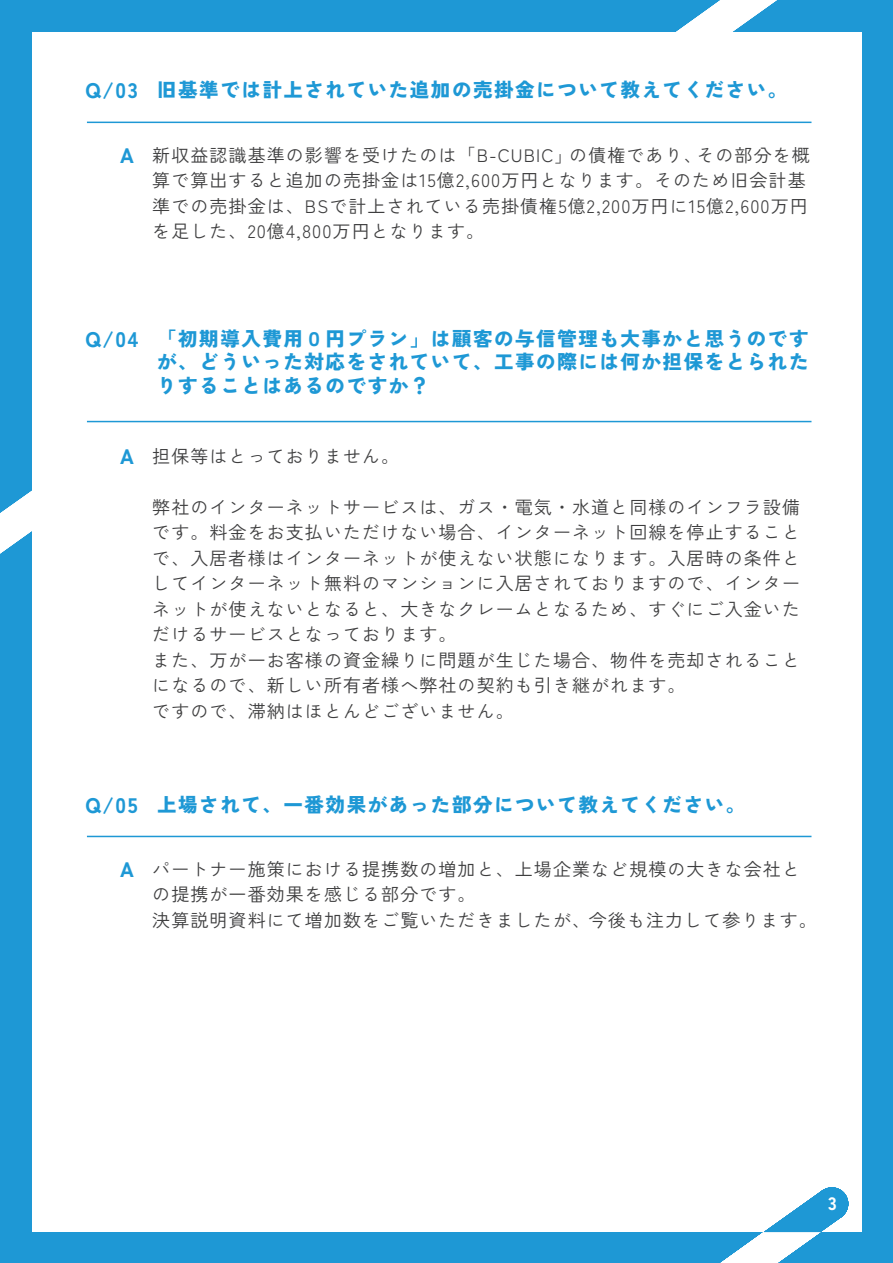
<style>
.page{position:relative;width:893px;height:1263px;background:#1e98d5}
.page>*{position:absolute;margin:0;border:0;box-sizing:border-box;transform-origin:0 0}
.t1{font:900 21px "Zen Kaku Gothic New";color:#1e98d5}
.t2{font:900 19.5px/23.4px "Zen Kaku Gothic New";letter-spacing:.08em;color:#1e98d5;text-align:justify}
.t3{font:18px/25.5px "Zen Kaku Gothic New";letter-spacing:.06em;color:#3e3e3f}
.t4{font:900 18px "Zen Kaku Gothic New";color:#fff}
.s1{font-size:21px}
.s2{font-weight:900;font-size:21px;color:#1e98d5}
</style>
<div class="page">
<div style="left:32px;top:32px;width:829px;height:1199px;background:#fff"></div>
<hr style="left:87px;top:122px;width:724px;height:1px;background:#1e98d5">
<hr style="left:87px;top:421px;width:724px;height:1px;background:#1e98d5">
<hr style="left:87px;top:836px;width:724px;height:1px;background:#1e98d5">
<svg style="left:676px;top:0;width:101px;height:32px"></svg>
<svg style="left:0;top:490px;width:32px;height:63px"></svg>
<svg style="left:676px;top:1190px;width:166px;height:73px"></svg>
<div style="left:816px;top:1187px;width:32px;height:33px;background:#1e98d5;border-radius:50%"></div>
<p class="t2" style="left:86px;top:77px;width:703px"><span class="s1">Q/03</span> 旧基準では計上されていた追加の売掛金について教えてください。</p>
<p class="t3" style="left:152px;top:142px;width:659px;text-indent:-32px"><span class="s2">A</span> 新収益認識基準の影響を受けたのは「B-CUBIC」の債権であり、その部分を概算で算出すると追加の売掛金は15億2,600万円となります。そのため旧会計基準での売掛金は、BSで計上されている売掛債権5億2,200万円に15億2,600万円を足した、20億4,800万円となります。</p>
<p class="t1" style="left:86px;top:326px;width:54px">Q/04</p>
<p class="t2" style="left:157px;top:326px;width:653px">「初期導入費用０円プラン」は顧客の与信管理も大事かと思うのですが、どういった対応をされていて、工事の際には何か担保をとられたりすることはあるのですか？</p>
<p class="t3" style="left:120px;top:443px;width:281px"><span class="s2">A</span> 担保等はとっておりません。</p>
<p class="t3" style="left:152px;top:494px;width:649px">弊社のインターネットサービスは、ガス・電気・水道と同様のインフラ設備です。料金をお支払いただけない場合、インターネット回線を停止することで、入居者様はインターネットが使えない状態になります。入居時の条件としてインターネット無料のマンションに入居されておりますので、インターネットが使えないとなると、大きなクレームとなるため、すぐにご入金いただけるサービスとなっております。<br>また、万が一お客様の資金繰りに問題が生じた場合、物件を売却されることになるので、新しい所有者様へ弊社の契約も引き継がれます。<br>ですので、滞納はほとんどございません。</p>
<p class="t2" style="left:86px;top:792px;width:661px"><span class="s1">Q/05</span> 上場されて、一番効果があった部分について教えてください。</p>
<p class="t3" style="left:152px;top:856px;width:666px;text-indent:-32px"><span class="s2">A</span> パートナー施策における提携数の増加と、上場企業など規模の大きな会社との提携が一番効果を感じる部分です。<br>決算説明資料にて増加数をご覧いただきましたが、今後も注力して参ります。</p>
<p class="t4" style="left:828px;top:1192px;width:10px">23</p>
</div>
